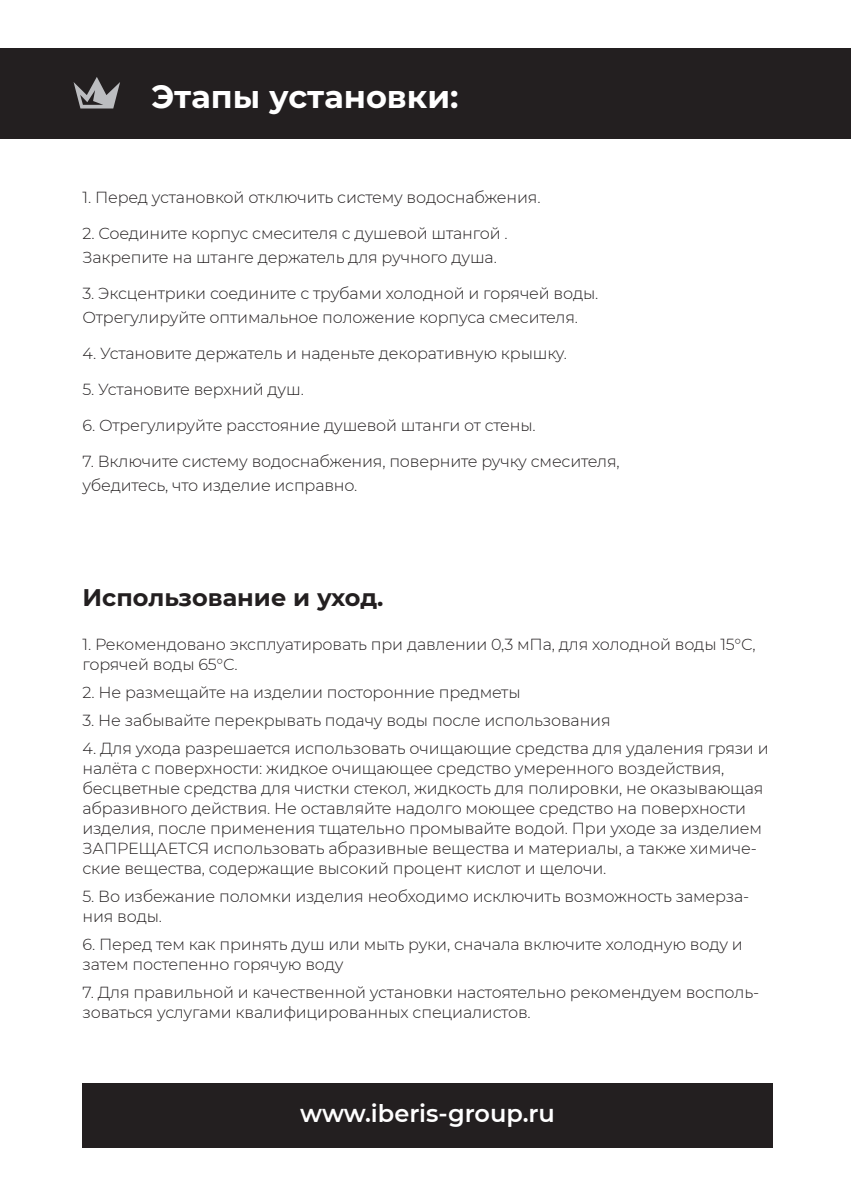
<style>
.page{position:relative;width:851px;height:1191px;background:#fff}
.page>*{position:absolute;margin:0;border:0;box-sizing:border-box;transform-origin:0 0}
.t1{font:700 32px "Montserrat";color:#fff}
.t2{font:600 24px "Montserrat";color:#fff}
.t3{font:700 24px "Montserrat";color:#231f20}
.t4{font:300 16px/20px "Montserrat";letter-spacing:-.01em;color:#231f20}
</style>
<div class="page">
<div style="left:0;top:49px;width:850px;height:90px;background:#231f20"></div>
<svg style="left:74px;top:77px;width:46px;height:31px"></svg>
<div style="left:82px;top:1083px;width:690px;height:64px;background:#231f20"></div>
<h1 class="t1" style="left:152px;top:73px;width:308px">Этапы установки:</h1>
<p class="t4" style="left:82px;top:187px;width:459px">1. Перед установкой отключить систему водоснабжения.</p>
<p class="t4" style="left:82px;top:221px;width:426px;line-height:24px">2. Соедините корпус смесителя с душевой штангой .<br>Закрепите на штанге держатель для ручного душа.</p>
<p class="t4" style="left:82px;top:281px;width:517px;line-height:24px">3. Эксцентрики соедините с трубами холодной и горячей воды.<br>Отрегулируйте оптимальное положение корпуса смесителя.</p>
<p class="t4" style="left:82px;top:343px;width:486px">4. Установите держатель и наденьте декоративную крышку.</p>
<p class="t4" style="left:82px;top:379px;width:223px">5. Установите верхний душ.</p>
<p class="t4" style="left:82px;top:415px;width:454px">6. Отрегулируйте расстояние душевой штанги от стены.</p>
<p class="t4" style="left:82px;top:449px;width:538px;line-height:24px">7. Включите систему водоснабжения, поверните ручку смесителя, убедитесь, что изделие исправно.</p>
<h2 class="t3" style="left:82px;top:580px;width:302px">Использование и уход.</h2>
<p class="t4" style="left:82px;top:633px;width:674px">1. Рекомендовано эксплуатировать при давлении 0,3 мПа, для холодной воды 15°С, горячей воды 65°С.</p>
<p class="t4" style="left:82px;top:681px;width:439px">2. Не размещайте на изделии посторонние предметы</p>
<p class="t4" style="left:82px;top:709px;width:529px">3. Не забывайте перекрывать подачу воды после использования</p>
<p class="t4" style="left:82px;top:737px;width:687px">4. Для ухода разрешается использовать очищающие средства для удаления грязи и налёта с поверхности: жидкое очищающее средство умеренного воздействия, бесцветные средства для чистки стекол, жидкость для полировки, не оказывающая абразивного действия. Не оставляйте надолго моющее средство на поверхности изделия, после применения тщательно промывайте водой. При уходе за изделием ЗАПРЕЩАЕТСЯ использовать абразивные вещества и материалы, а также химиче&shy;ские вещества, содержащие высокий процент кислот и щелочи.</p>
<p class="t4" style="left:82px;top:885px;width:668px">5. Во избежание поломки изделия необходимо исключить возможность замерза&shy;ния воды.</p>
<p class="t4" style="left:82px;top:933px;width:661px">6. Перед тем как принять душ или мыть руки, сначала включите холодную воду и затем постепенно горячую воду</p>
<p class="t4" style="left:82px;top:981px;width:678px">7. Для правильной и качественной установки настоятельно рекомендуем восполь&shy;зоваться услугами квалифицированных специалистов.</p>
<h2 class="t2" style="left:300px;top:1097px;width:256px">www.iberis-group.ru</h2>
</div>
